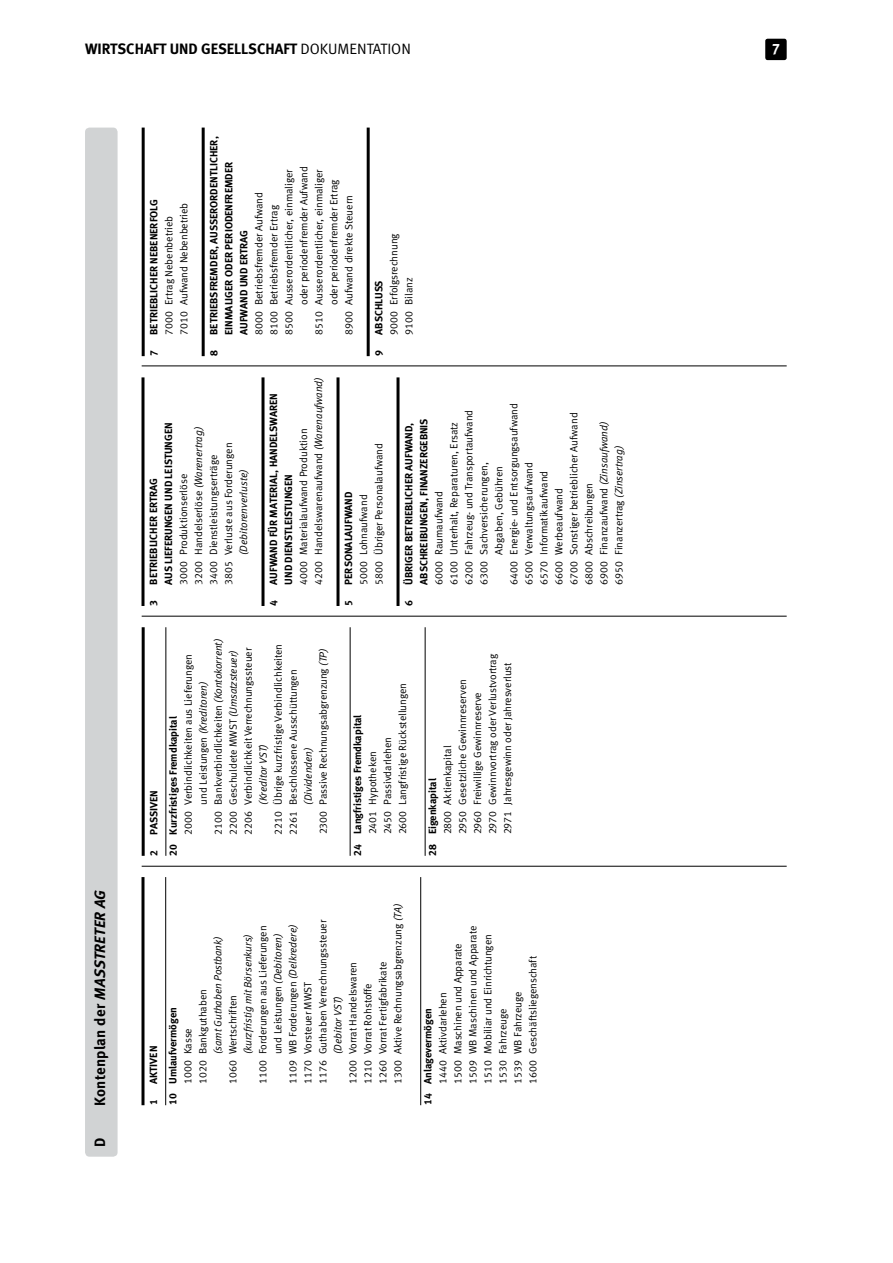
<style>
.page{position:relative;width:893px;height:1263px;background:#fff}
.page>*{position:absolute;margin:0;border:0;box-sizing:border-box;transform-origin:0 0}
.t1{font:15px "Meta Bold LF";color:#000}
.t2{font:15px "Meta Normal LF";color:#000}
.t3{font:15px "Meta Bold LF";color:#fff}
.t4{font:10.5px/15px "Meta Normal LF";color:#000}
.t5{font:10.5px/15px "Meta Bold LF";color:#000}
.t6{font:italic 10.5px "Meta Normal LF";color:#000}
.s1{font-style:italic}
</style>
<div class="page">
<div style="left:765px;top:39px;width:22px;height:21px;background:#000;border-radius:2px"></div>
<div style="left:85px;top:128px;width:33px;height:1029px;background:#d1d3d4;border-radius:4px"></div>
<hr style="left:141px;top:877px;width:3px;height:228px;background:#000">
<hr style="left:165px;top:877px;width:1px;height:228px;background:#000">
<hr style="left:420px;top:877px;width:1px;height:228px;background:#000">
<hr style="left:142px;top:627px;width:3px;height:229px;background:#000">
<hr style="left:166px;top:627px;width:1px;height:229px;background:#000">
<hr style="left:350px;top:627px;width:1px;height:229px;background:#000">
<hr style="left:425px;top:627px;width:1px;height:229px;background:#000">
<hr style="left:141px;top:377px;width:3px;height:229px;background:#000">
<hr style="left:261px;top:377px;width:3px;height:229px;background:#000">
<hr style="left:336px;top:377px;width:3px;height:229px;background:#000">
<hr style="left:396px;top:377px;width:3px;height:229px;background:#000">
<hr style="left:142px;top:128px;width:3px;height:228px;background:#000">
<hr style="left:202px;top:128px;width:3px;height:228px;background:#000">
<hr style="left:367px;top:128px;width:3px;height:228px;background:#000">
<hr style="left:142px;top:866px;width:645px;height:1px;background:#000">
<hr style="left:142px;top:616px;width:645px;height:1px;background:#000">
<hr style="left:142px;top:366px;width:645px;height:1px;background:#000">
<h1 class="t1" style="left:85px;top:40px;width:10px">WIRTSCHAFT</h1>
<h1 class="t1" style="left:170px;top:40px;width:10px">UND</h1>
<h1 class="t1" style="left:201px;top:40px;width:9px">GESELLSCHAFT</h1>
<h1 class="t2" style="left:301px;top:41px;width:112px">DOKUMENTATION</h1>
<h1 class="t3" style="left:772px;top:40px;width:10px">7</h1>
<p class="t5" style="left:146px;top:335px;width:136px;rotate:-90deg">BETRIEBLICHER NEBENERFOLG</p>
<p class="t4" style="left:161px;top:335px;width:134px;rotate:-90deg">7000 ERTRAG N EBENBETRIEB<br>7010 AUFWAND NEBENBETRIEB</p>
<p class="t5" style="left:146px;top:356px;width:7px;rotate:-90deg">7</p>
<p class="t5" style="left:206px;top:356px;width:221px;text-indent:21px;rotate:-90deg">BETRIEBSFREMDER, AUSSERORDENTLICHER,<br>EINMALIGER ODER PERIODENFREMDER<br>AUFWANDUNDERTRAG</p>
<p class="t4" style="left:281px;top:335px;width:167px;rotate:-90deg">8500 AUSSERORDENTLICHER, EINMALIGER</p>
<p class="t4" style="left:296px;top:305px;width:140px;rotate:-90deg">ODER PERIODENFREMDER AUFWAND</p>
<p class="t4" style="left:311px;top:335px;width:167px;rotate:-90deg">8510 AUSSERORDENTLICHER, EINMALIGER</p>
<p class="t4" style="left:326px;top:305px;width:127px;rotate:-90deg">ODER PERIODENFREMDER ERTRAG</p>
<p class="t4" style="left:251px;top:335px;width:144px;rotate:-90deg">8000 BETRIEBSFREMDER AUFWAND</p>
<p class="t4" style="left:341px;top:335px;width:141px;rotate:-90deg">8900 AUFWAND DIREKTE STEUERN</p>
<p class="t4" style="left:266px;top:335px;width:131px;rotate:-90deg">8100 BETRIEBSFREMDER ERTRAG</p>
<p class="t5" style="left:206px;top:356px;width:7px;rotate:-90deg">8</p>
<p class="t4" style="left:386px;top:335px;width:103px;rotate:-90deg">9000 ERFOLGSRECHNUNG<br>9100 BILANZ</p>
<p class="t5" style="left:371px;top:335px;width:56px;rotate:-90deg">ABSCHLUSS</p>
<p class="t5" style="left:371px;top:356px;width:7px;rotate:-90deg">9</p>
<h1 class="t1" style="left:91px;top:1106px;width:217px;rotate:-90deg">Kontenplan der <span class="s1">MASSTRETER AG</span></h1>
<h1 class="t1" style="left:91px;top:1146px;width:10px;rotate:-90deg">D</h1>
<p class="t5" style="left:146px;top:606px;width:183px;text-indent:21px;rotate:-90deg">BETRIEBLICHER ERTRAG<br>AUSLIEFERUNGENUNDLEISTUNGEN</p>
<p class="t4" style="left:176px;top:585px;width:160px;rotate:-90deg">3000 PRODUKTIONSERLÖSE<br>3200 HANDELSERLÖSE <span class="s1">(Warenertrag)<br></span>3400 DIENSTLEISTUNGSERTRÄGE<br>3805 VERLUSTE AUS FORDERUNGEN</p>
<p class="t6" style="left:238px;top:555px;width:88px;rotate:-90deg">(Debitorenverluste)</p>
<p class="t5" style="left:146px;top:606px;width:7px;rotate:-90deg">3</p>
<p class="t4" style="left:296px;top:585px;width:210px;rotate:-90deg">4000 MATERIALAUFWAND PRODUKTION<br>4200 HANDELSWARENAUFWAND <span class="s1">(Warenaufwand)</span></p>
<p class="t5" style="left:266px;top:585px;width:193px;rotate:-90deg">AUFWAND FÜR Material, handelswaren und dienstleistungen</p>
<p class="t5" style="left:266px;top:606px;width:7px;rotate:-90deg">4</p>
<p class="t4" style="left:210px;top:834px;width:198px;rotate:-90deg">2100 BANKVERBINDLICHKEITEN <span class="s1">(Kontokorrent)</span></p>
<p class="t4" style="left:225px;top:834px;width:187px;rotate:-90deg">2200 GESCHULDETE MWST <span class="s1">(Umsatzsteuer)</span></p>
<p class="t4" style="left:240px;top:834px;width:188px;rotate:-90deg">2206 VERBINDLICHKEIT VERRECHNUNGSSTEUER</p>
<p class="t4" style="left:270px;top:834px;width:192px;rotate:-90deg">2210 ÜBRIGE KURZFRISTIGE VERBINDLICHKEITEN<br>2261 BESCHLOSSENE AUSSCHÜTTUNGEN</p>
<p class="t4" style="left:300px;top:834px;width:188px;text-indent:30px;rotate:-90deg"><span class="s1">(Dividenden)<br></span>2300 PASSIVE RECHNUNGSABGRENZUNG <span class="s1">(TP)</span></p>
<p class="t4" style="left:180px;top:834px;width:182px;rotate:-90deg">2000 VERBINDLICHKEITEN AUS LIEFERUNGEN</p>
<p class="t4" style="left:195px;top:805px;width:126px;rotate:-90deg">UND LEISTUNGEN <span class="s1">(Kreditoren)</span></p>
<p class="t5" style="left:144px;top:856px;width:141px;line-height:19.2px;rotate:-90deg">2 PASSIVEN<br>20 Kurzfristiges Fremdkapital</p>
<p class="t6" style="left:257px;top:805px;width:63px;rotate:-90deg">(Kreditor VST)</p>
<p class="t4" style="left:356px;top:585px;width:143px;rotate:-90deg">5000 LOHNAUFWAND<br>5800 ÜBRIGER PERSONALAUFWAND</p>
<p class="t5" style="left:341px;top:585px;width:93px;rotate:-90deg">PERSONALAUFWAND</p>
<p class="t5" style="left:341px;top:606px;width:7px;rotate:-90deg">5</p>
<p class="t4" style="left:506px;top:585px;width:183px;rotate:-90deg">6400 ENERGIE- UND ENTSORGUNGSAUFWAND</p>
<p class="t4" style="left:446px;top:585px;width:164px;rotate:-90deg">6100 UNTERHALT, REPARATUREN, ERSATZ</p>
<p class="t4" style="left:461px;top:585px;width:176px;rotate:-90deg">6200 FAHRZEUG- UND TRANSPORTAUFWAND</p>
<p class="t4" style="left:566px;top:585px;width:174px;rotate:-90deg">6700 SONSTIGER BETRIEBLICHER AUFWAND</p>
<p class="t5" style="left:401px;top:606px;width:188px;text-indent:21px;rotate:-90deg">ÜBRIGER BETRIEBLICHER AUFWAND,<br>ABSCHREIBUNGEN, FINANZERGEBNIS</p>
<p class="t4" style="left:596px;top:585px;width:165px;rotate:-90deg">6900 FINANZAUFWAND <span class="s1">(Zinsaufwand)</span></p>
<p class="t4" style="left:611px;top:585px;width:141px;rotate:-90deg">6950 FINANZERTRAG <span class="s1">(Zinsertrag)</span></p>
<p class="t4" style="left:521px;top:585px;width:124px;rotate:-90deg">6500 VERWALTUNGSAUFWAND</p>
<p class="t4" style="left:536px;top:585px;width:115px;rotate:-90deg">6570 INFORMATIKAUFWAND</p>
<p class="t4" style="left:476px;top:585px;width:124px;rotate:-90deg">6300 SACHVERSICHERUNGEN,</p>
<p class="t4" style="left:491px;top:606px;width:141px;rotate:-90deg">ABGABEN, GEBÜHREN</p>
<p class="t4" style="left:581px;top:585px;width:103px;rotate:-90deg">6800 ABSCHREIBUNGEN</p>
<p class="t4" style="left:551px;top:585px;width:98px;rotate:-90deg">6600 WERBEAUFWAND</p>
<p class="t4" style="left:431px;top:585px;width:95px;rotate:-90deg">6000 RAUMAUFWAND</p>
<p class="t5" style="left:401px;top:606px;width:7px;rotate:-90deg">6</p>
<p class="t4" style="left:365px;top:834px;width:153px;rotate:-90deg">2401 HYPOTHEKEN<br>2450 PASSIVDARLEHEN<br>2600 LANGFRISTIGE RÜCKSTELLUNGEN</p>
<p class="t5" style="left:350px;top:856px;width:142px;rotate:-90deg">24 Langfristiges Fremdkapital</p>
<p class="t4" style="left:440px;top:834px;width:182px;rotate:-90deg">2800 AKTIENKAPITAL<br>2950 GESETZLICHE GEWINNRESERVEN 2960 FREIWILLIGE GEWINNRESERVE<br>2970 GEWINNVORTRAG ODER VERLUSTVORTRAG 2971 JAHRESGEWINN ODER JAHRESVERLUST</p>
<p class="t5" style="left:425px;top:856px;width:79px;rotate:-90deg">28 Eigenkapital</p>
<p class="t4" style="left:345px;top:1084px;width:182px;rotate:-90deg">1200 VORRAT HANDELSWAREN<br>1210 VORRAT ROHSTOFFE<br>1260 VORRAT FERTIGFABRIKATE<br>1300 AKTIVE RECHNUNGSABGRENZUNG <span class="s1">(TA)</span></p>
<p class="t4" style="left:315px;top:1084px;width:166px;rotate:-90deg">1176 GUTHABEN VERRECHNUNGSSTEUER</p>
<p class="t6" style="left:242px;top:1054px;width:123px;rotate:-90deg">(kurzfristig mit Börsenkurs)</p>
<p class="t4" style="left:255px;top:1084px;width:160px;rotate:-90deg">1100 FORDERUNGEN AUS LIEFERUNGEN</p>
<p class="t4" style="left:270px;top:1054px;width:123px;rotate:-90deg">UND LEISTUNGEN <span class="s1">(Debitoren)</span></p>
<p class="t4" style="left:285px;top:1084px;width:162px;rotate:-90deg">1109 WB FORDERUNGEN <span class="s1">(Delkredere)</span></p>
<p class="t6" style="left:212px;top:1054px;width:120px;rotate:-90deg">(samt Guthaben Postbank)</p>
<p class="t4" style="left:300px;top:1084px;width:103px;rotate:-90deg">1170 VORSTEUER MWST</p>
<p class="t4" style="left:180px;top:1084px;width:96px;rotate:-90deg">1000 KASSE<br>1020 BANKGUTHABEN</p>
<p class="t4" style="left:225px;top:1084px;width:90px;rotate:-90deg">1060 WERTSCHRIFTEN</p>
<p class="t6" style="left:332px;top:1054px;width:60px;rotate:-90deg">(Debitor VST)</p>
<p class="t5" style="left:144px;top:1105px;width:99px;line-height:19.2px;rotate:-90deg">1 AKTIVEN<br>10 Umlaufvermögen</p>
<p class="t4" style="left:435px;top:1084px;width:159px;rotate:-90deg">1440 AKTIVDARLEHEN<br>1500 MASCHINEN UND APPARATE<br>1509 WB MASCHINEN UND APPARATE<br>1510 MOBILIAR UND EINRICHTUNGEN<br>1530 FAHRZEUGE<br>1539 WB FAHRZEUGE<br>1600 GESCHÄFTSLIEGENSCHAFT</p>
<p class="t5" style="left:420px;top:1105px;width:98px;rotate:-90deg">14 Anlagevermögen</p>
</div>
